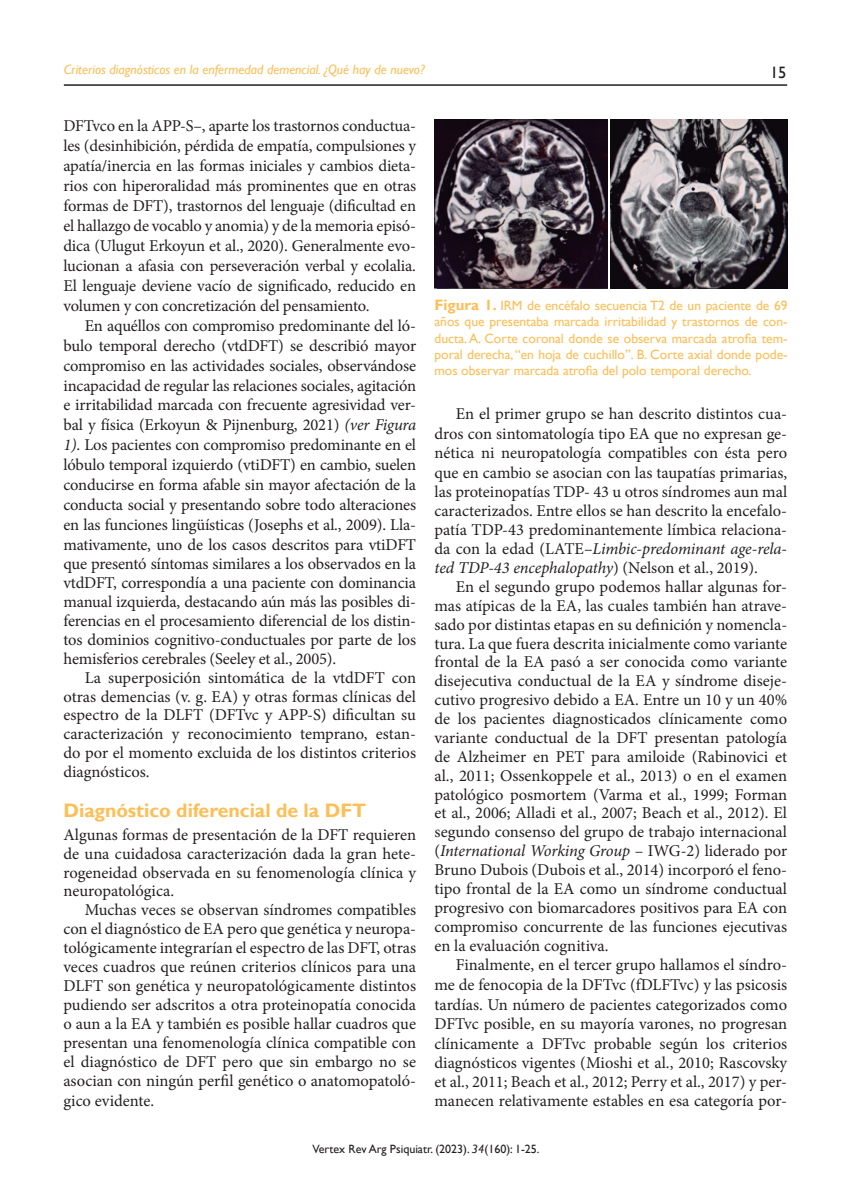
<style>
.page{position:relative;width:851px;height:1191px;background:#fff}
.page>*{position:absolute;margin:0;border:0;box-sizing:border-box;transform-origin:0 0}
.t1{font:700 19.5px "Gill Sans";color:#fdbe56}
.t2{font:16.5px/18.9px "Minion Pro";letter-spacing:-.005em;color:#231f20;text-align:justify}
.t3{font:16.5px "Gill Sans";color:#231f20}
.t4{font:13.5px/16.2px "Gill Sans";color:#fdbe56;text-align:justify}
.t5{font:italic 13.5px "Gill Sans";color:#fdbe56}
.t6{font:12px "Gill Sans";color:#231f20}
.s1{font-style:italic}
.s2{font-weight:700;font-size:15px}
</style>
<div class="page">
<hr style="left:64px;top:84px;width:723px;height:2px;background:#231f20">
<img style="left:434px;top:119px;width:173px;height:169px">
<img style="left:610px;top:119px;width:177px;height:169px">
<p class="t5" style="left:64px;top:62px;width:362px">Criterios diagnósticos en la enfermedad demencial. ¿Qué hay de nuevo?</p>
<p class="t3" style="left:769px;top:63px;width:18px">15</p>
<p class="t2" style="left:63px;top:116px;width:354px;line-height:20px">DFTvco en la APP-S–, aparte los trastornos conductua&shy;les (desinhibición, pérdida de empatía, compulsiones y apatía/inercia en las formas iniciales y cambios dieta&shy;rios con hiperoralidad más prominentes que en otras formas de DFT), trastornos del lenguaje (dificultad en el hallazgo de vocablo y anomia) y de la memoria episó&shy;dica (Ulugut Erkoyun et al., 2020). Generalmente evo&shy;lucionan a afasia con perseveración verbal y ecolalia.<br>El lenguaje deviene vacío de significado, reducido en volumen y con concretización del pensamiento.</p>
<p class="t2" style="left:63px;top:316px;width:354px;line-height:19.6px;text-indent:21px">En aquéllos con compromiso predominante del ló&shy;bulo temporal derecho (vtdDFT) se describió mayor compromiso en las actividades sociales, observándose incapacidad de regular las relaciones sociales, agitación e irritabilidad marcada con frecuente agresividad ver&shy;bal y física (Erkoyun &amp; Pijnenburg, 2021) <span class="s1">(ver Figura 1)</span>. Los pacientes con compromiso predominante en el lóbulo temporal izquierdo (vtiDFT) en cambio, suelen conducirse en forma afable sin mayor afectación de la conducta social y presentando sobre todo alteraciones en las funciones lingüísticas (Josephs et al., 2009). Lla&shy;mativamente, uno de los casos descritos para vtiDFT que presentó síntomas similares a los observados en la vtdDFT, correspondía a una paciente con dominancia manual izquierda, destacando aún más las posibles di&shy;ferencias en el procesamiento diferencial de los distin&shy;tos dominios cognitivo-conductuales por parte de los hemisferios cerebrales (Seeley et al., 2005).</p>
<p class="t2" style="left:63px;top:668px;width:354px;text-indent:21px">La superposición sintomática de la vtdDFT con otras demencias (v. g. EA) y otras formas clínicas del espectro de la DLFT (DFTvc y APP-S) dificultan su caracterización y reconocimiento temprano, estan&shy;do por el momento excluida de los distintos criterios diagnósticos.</p>
<p class="t1" style="left:63px;top:798px;width:304px">Diagnóstico diferencial de la DFT</p>
<p class="t2" style="left:63px;top:825px;width:354px">Algunas formas de presentación de la DFT requieren de una cuidadosa caracterización dada la gran hete&shy;rogeneidad observada en su fenomenología clínica y neuropatológica.</p>
<p class="t2" style="left:63px;top:900px;width:354px;text-indent:21px">Muchas veces se observan síndromes compatibles con el diagnóstico de EA pero que genética y neuropa&shy;tológicamente integrarían el espectro de las DFT, otras veces cuadros que reúnen criterios clínicos para una DLFT son genética y neuropatológicamente distintos pudiendo ser adscritos a otra proteinopatía conocida o aun a la EA y también es posible hallar cuadros que presentan una fenomenología clínica compatible con el diagnóstico de DFT pero que sin embargo no se asocian con ningún perfil genético o anatomopatoló&shy;gico evidente.</p>
<p class="t4" style="left:434px;top:298px;width:354px"><span class="s2">Figura 1.</span> IRM de encéfalo secuencia T2 de un paciente de 69 años que presentaba marcada irritabilidad y trastornos de con&shy;ducta. A. Corte coronal donde se observa marcada atrofia tem&shy;poral derecha, “en hoja de cuchillo”. B. Corte axial donde pode&shy;mos observar marcada atrofia del polo temporal derecho.</p>
<p class="t2" style="left:434px;top:404px;width:354px;text-indent:21px">En el primer grupo se han descrito distintos cua&shy;dros con sintomatología tipo EA que no expresan ge&shy;nética ni neuropatología compatibles con ésta pero que en cambio se asocian con las taupatías primarias, las proteinopatías TDP- 43 u otros síndromes aun mal caracterizados. Entre ellos se han descrito la encefalo&shy;patía TDP-43 predominantemente límbica relaciona&shy;da con la edad (LATE–<span class="s1">Limbic-predominant age-rela&shy;ted TDP-43 encephalopathy</span>) (Nelson et al., 2019).</p>
<p class="t2" style="left:434px;top:577px;width:354px;text-indent:21px">En el segundo grupo podemos hallar algunas for&shy;mas atípicas de la EA, las cuales también han atrave&shy;sado por distintas etapas en su definición y nomencla&shy;tura. La que fuera descrita inicialmente como variante frontal de la EA pasó a ser conocida como variante disejecutiva conductual de la EA y síndrome diseje&shy;cutivo progresivo debido a EA. Entre un 10 y un 40% de los pacientes diagnosticados clínicamente como variante conductual de la DFT presentan patología de Alzheimer en PET para amiloide (Rabinovici et al., 2011; Ossenkoppele et al., 2013) o en el examen patológico posmortem (Varma et al., 1999; Forman et al., 2006; Alladi et al., 2007; Beach et al., 2012). El segundo consenso del grupo de trabajo internacional (<span class="s1">International Working Group</span> – IWG-2) liderado por Bruno Dubois (Dubois et al., 2014) incorporó el feno&shy;tipo frontal de la EA como un síndrome conductual progresivo con biomarcadores positivos para EA con compromiso concurrente de las funciones ejecutivas en la evaluación cognitiva.</p>
<p class="t2" style="left:434px;top:955px;width:354px;line-height:19.4px;text-indent:21px">Finalmente, en el tercer grupo hallamos el síndro&shy;me de fenocopia de la DFTvc (fDLFTvc) y las psicosis tardías. Un número de pacientes categorizados como DFTvc posible, en su mayoría varones, no progresan clínicamente a DFTvc probable según los criterios diagnósticos vigentes (Mioshi et al., 2010; Rascovsky et al., 2011; Beach et al., 2012; Perry et al., 2017) y per&shy;manecen relativamente estables en esa categoría por-</p>
<p class="t6" style="left:312px;top:1141px;width:228px">Vertex Rev Arg Psiquiatr. (2023). <span class="s1">34</span>(160): 1-25.</p>
</div>
